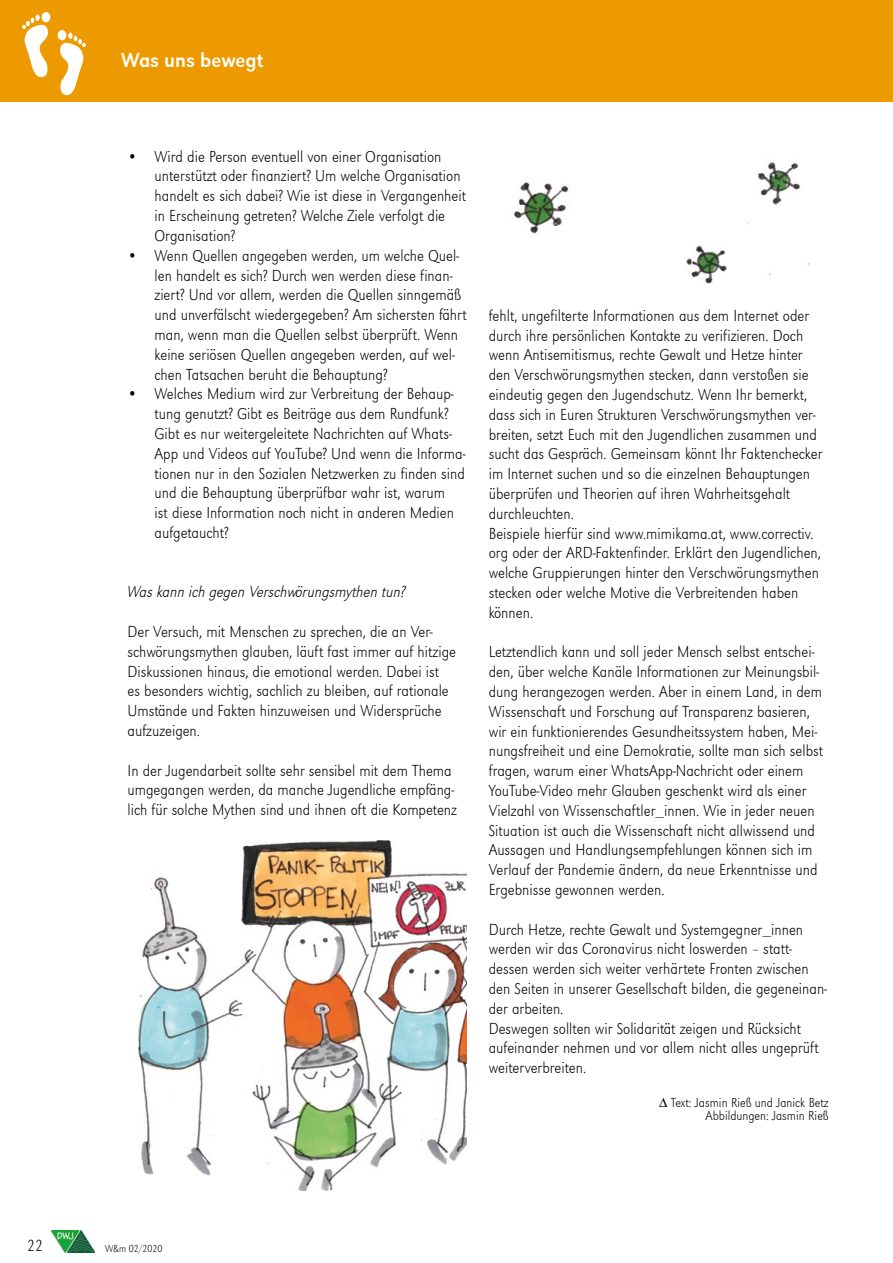
<style>
.page{position:relative;width:893px;height:1263px;background:#fff}
.page>*{position:absolute;margin:0;border:0;box-sizing:border-box;transform-origin:0 0}
.t1{font:21px "URW Grotesk T Regu Narr";color:#fff}
.t2{font:16.5px/19.8px "URW Grotesk T Extr Ligh Extr Narr";color:#000}
.t3{font:16.5px "URW Grotesk T Extr Ligh Extr Narr Obli";color:#000}
.t4{font:13.5px/13.5px "URW Grotesk T Extr Ligh Extr Narr";color:#000;text-align:right}
.t5{font:10.5px "URW Grotesk T Extr Ligh Extr Narr";color:#000}
</style>
<div class="page">
<div style="left:0;top:0;width:893px;height:102px;background:#ed9a00"></div>
<svg style="left:42px;top:12px;width:8px;height:10px"></svg>
<svg style="left:22px;top:15px;width:27px;height:63px"></svg>
<svg style="left:58px;top:30px;width:8px;height:10px"></svg>
<svg style="left:59px;top:33px;width:27px;height:63px"></svg>
<img style="left:51px;top:1230px;width:43px;height:22px">
<img style="left:138px;top:840px;width:329px;height:351px">
<img style="left:514px;top:162px;width:296px;height:122px">
<p class="t1" style="left:121px;top:48px;width:144px">Was uns bewegt</p>
<p class="t2" style="left:155px;top:146px;width:313px;text-indent:-27px">• Wird die Person eventuell von einer Organisation unterstützt oder finanziert? Um welche Organisation handelt es sich dabei? Wie ist diese in Vergangenheit in Erscheinung getreten? Welche Ziele verfolgt die Organisation?</p>
<p class="t2" style="left:155px;top:245px;width:314px;text-indent:-27px">• Wenn Quellen angegeben werden, um welche Quel&shy;len handelt es sich? Durch wen werden diese finan&shy;ziert? Und vor allem, werden die Quellen sinngemäß und unverfälscht wiedergegeben? Am sichersten fährt man, wenn man die Quellen selbst überprüft. Wenn keine seriösen Quellen angegeben werden, auf wel&shy;chen Tatsachen beruht die Behauptung?</p>
<p class="t2" style="left:155px;top:384px;width:313px;text-indent:-27px">• Welches Medium wird zur Verbreitung der Behaup&shy;tung genutzt? Gibt es Beiträge aus dem Rundfunk?<br>Gibt es nur weitergeleitete Nachrichten auf Whats-App und Videos auf YouTube? Und wenn die Informa&shy;tionen nur in den Sozialen Netzwerken zu finden sind und die Behauptung überprüfbar wahr ist, warum<br>ist diese Information noch nicht in anderen Medien aufgetaucht?</p>
<p class="t3" style="left:128px;top:582px;width:280px">Was kann ich gegen Verschwörungsmythen tun?</p>
<p class="t2" style="left:128px;top:621px;width:330px">Der Versuch, mit Menschen zu sprechen, die an Ver&shy;schwörungsmythen glauben, läuft fast immer auf hitzige Diskussionen hinaus, die emotional werden. Dabei ist<br>es besonders wichtig, sachlich zu bleiben, auf rationale Umstände und Fakten hinzuweisen und Widersprüche aufzuzeigen.</p>
<p class="t2" style="left:128px;top:760px;width:331px">In der Jugendarbeit sollte sehr sensibel mit dem Thema umgegangen werden, da manche Jugendliche empfäng&shy;lich für solche Mythen sind und ihnen oft die Kompetenz</p>
<p class="t2" style="left:489px;top:305px;width:335px">fehlt, ungefilterte Informationen aus dem Internet oder durch ihre persönlichen Kontakte zu verifizieren. Doch wenn Antisemitismus, rechte Gewalt und Hetze hinter den Verschwörungsmythen stecken, dann verstoßen sie eindeutig gegen den Jugendschutz. Wenn Ihr bemerkt, dass sich in Euren Strukturen Verschwörungsmythen ver&shy;breiten, setzt Euch mit den Jugendlichen zusammen und sucht das Gespräch. Gemeinsam könnt Ihr Faktenchecker im Internet suchen und so die einzelnen Behauptungen überprüfen und Theorien auf ihren Wahrheitsgehalt durchleuchten.<br>Beispiele hierfür sind www.mimikama.at, www.correctiv. org oder der ARD-Faktenfinder. Erklärt den Jugendlichen, welche Gruppierungen hinter den Verschwörungsmythen stecken oder welche Motive die Verbreitenden haben können.</p>
<p class="t2" style="left:489px;top:642px;width:336px">Letztendlich kann und soll jeder Mensch selbst entschei&shy;den, über welche Kanäle Informationen zur Meinungsbil&shy;dung herangezogen werden. Aber in einem Land, in dem Wissenschaft und Forschung auf Transparenz basieren, wir ein funktionierendes Gesundheitssystem haben, Mei&shy;nungsfreiheit und eine Demokratie, sollte man sich selbst fragen, warum einer WhatsApp-Nachricht oder einem YouTube-Video mehr Glauben geschenkt wird als einer Vielzahl von Wissenschaftler_innen. Wie in jeder neuen Situation ist auch die Wissenschaft nicht allwissend und Aussagen und Handlungsempfehlungen können sich im Verlauf der Pandemie ändern, da neue Erkenntnisse und Ergebnisse gewonnen werden.</p>
<p class="t2" style="left:489px;top:919px;width:340px">Durch Hetze, rechte Gewalt und Systemgegner_innen werden wir das Coronavirus nicht loswerden – statt&shy;dessen werden sich weiter verhärtete Fronten zwischen den Seiten in unserer Gesellschaft bilden, die gegeneinan&shy;der arbeiten.<br>Deswegen sollten wir Solidarität zeigen und Rücksicht aufeinander nehmen und vor allem nicht alles ungeprüft weiterverbreiten.</p>
<p class="t4" style="left:659px;top:1095px;width:171px">∆ Text: Jasmin Rieß und Janick Betz<br>Abbildungen: Jasmin Rieß</p>
<p class="t2" style="left:27px;top:1235px;width:17px">22</p>
<p class="t5" style="left:105px;top:1242px;width:59px">W&amp;m 02/2020</p>
</div>
